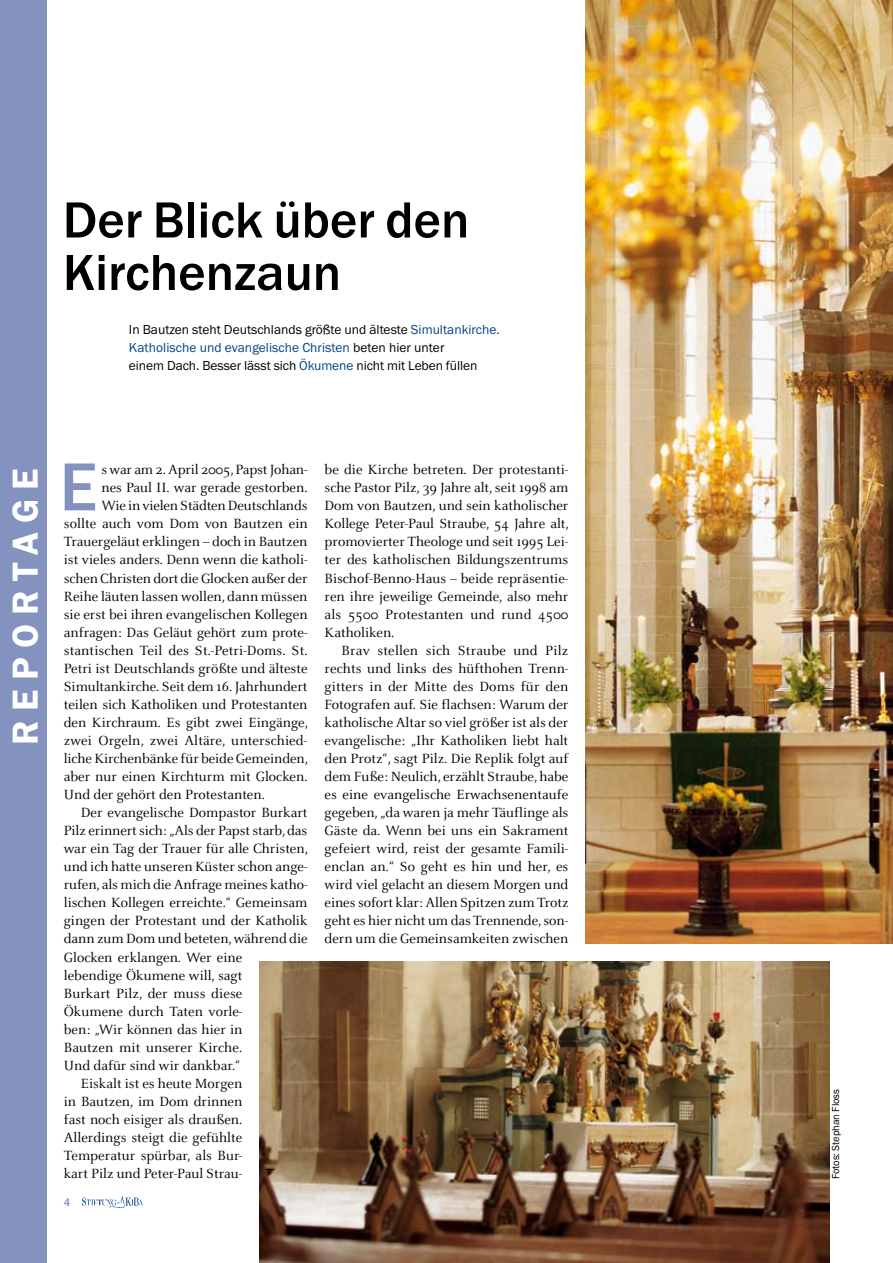
<style>
.page{position:relative;width:893px;height:1263px;background:#fff}
.page>*{position:absolute;margin:0;border:0;box-sizing:border-box;transform-origin:0 0}
.t1{font:500 70.2px "Franklin Gothic URW";color:#8392be}
.t2{font:500 52.5px/52.5px "Franklin Gothic URW";color:#000}
.t3{font:37.5px "Franklin Gothic URW Dem";letter-spacing:.25em;color:#fff}
.t4{font:14.7px/18px "Celeste OT";color:#000;text-align:justify}
.t5{font:13.5px/18px "Franklin Gothic URW Boo";color:#000}
.t6{font:10.5px "Franklin Gothic URW Boo";color:#000}
.s1{color:#004489}
</style>
<div class="page">
<img style="left:585px;top:0;width:308px;height:943px">
<div style="left:0;top:0;width:47px;height:1263px;background:#8392be"></div>
<img style="left:83px;top:1196px;width:60px;height:11px">
<img style="left:259px;top:961px;width:570px;height:302px">
<h2 class="t2" style="left:63px;top:193px;width:408px">Der Blick über den<br>Kirchenzaun</h2>
<p class="t5" style="left:129px;top:320px;width:372px">In Bautzen steht Deutschlands größte und älteste <span class="s1">Simultankirche.<br>Katholische und evangelische Christen</span> beten hier unter<br>einem Dach. Besser lässt sich <span class="s1">Ökumene</span> nicht mit Leben füllen</p>
<h3 class="t3" style="left:2px;top:745px;width:278px;rotate:-90deg">REPORTAGE</h3>
<h1 class="t1" style="left:60px;top:443px;width:39px">E</h1>
<p class="t4" style="left:101px;top:461px;width:208px">s war am 2. April 2005, Papst Johan-</p>
<p class="t4" style="left:101px;top:479px;width:208px">nes Paul II. war gerade gestorben.</p>
<p class="t4" style="left:101px;top:497px;width:207px">Wie in vielen Städten Deutschlands</p>
<p class="t4" style="left:64px;top:515px;width:245px">sollte auch vom Dom von Bautzen ein</p>
<p class="t4" style="left:64px;top:533px;width:245px">Trauergeläut erklingen – doch in Bautzen</p>
<p class="t4" style="left:64px;top:551px;width:245px">ist vieles anders. Denn wenn die katholi-</p>
<p class="t4" style="left:64px;top:569px;width:245px">schen Christen dort die Glocken außer der</p>
<p class="t4" style="left:64px;top:587px;width:245px">Reihe läuten lassen wollen, dann müssen</p>
<p class="t4" style="left:64px;top:605px;width:245px">sie erst bei ihren evangelischen Kollegen</p>
<p class="t4" style="left:64px;top:623px;width:245px">anfragen: Das Geläut gehört zum prote-</p>
<p class="t4" style="left:64px;top:641px;width:245px">stantischen Teil des St.-Petri-Doms. St.</p>
<p class="t4" style="left:64px;top:659px;width:245px">Petri ist Deutschlands größte und älteste</p>
<p class="t4" style="left:64px;top:677px;width:245px">Simultankirche. Seit dem 16. Jahrhundert</p>
<p class="t4" style="left:64px;top:695px;width:245px">teilen sich Katholiken und Protestanten</p>
<p class="t4" style="left:64px;top:714px;width:246px">den Kirchraum. Es gibt zwei Eingänge,</p>
<p class="t4" style="left:64px;top:732px;width:245px">zwei Orgeln, zwei Altäre, unterschied-</p>
<p class="t4" style="left:64px;top:750px;width:246px">liche Kirchenbänke für beide Gemeinden,</p>
<p class="t4" style="left:64px;top:768px;width:245px">aber nur einen Kirchturm mit Glocken.</p>
<p class="t4" style="left:64px;top:786px;width:203px">Und der gehört den Protestanten.</p>
<p class="t4" style="left:81px;top:804px;width:228px">Der evangelische Dompastor Burkart</p>
<p class="t4" style="left:64px;top:822px;width:245px">Pilz erinnert sich: „Als der Papst starb, das</p>
<p class="t4" style="left:64px;top:840px;width:246px">war ein Tag der Trauer für alle Chris-ten,</p>
<p class="t4" style="left:64px;top:858px;width:245px">und ich hatte unseren Küster schon ange-</p>
<p class="t4" style="left:64px;top:876px;width:245px">rufen, als mich die Anfrage meines katho-</p>
<p class="t4" style="left:64px;top:894px;width:245px">lischen Kollegen erreichte.“ Gemeinsam</p>
<p class="t4" style="left:64px;top:912px;width:245px">gingen der Protestant und der Katholik</p>
<p class="t4" style="left:64px;top:930px;width:245px">dann zum Dom und beteten, während die</p>
<p class="t4" style="left:64px;top:948px;width:180px">Glocken erklangen. Wer eine</p>
<p class="t4" style="left:64px;top:966px;width:180px">lebendige Ökumene will, sagt</p>
<p class="t4" style="left:64px;top:984px;width:180px">Burkart Pilz, der muss diese</p>
<p class="t4" style="left:64px;top:1002px;width:180px">Ökumene durch Taten vorle-</p>
<p class="t4" style="left:64px;top:1020px;width:180px">ben: „Wir können das hier in</p>
<p class="t4" style="left:64px;top:1038px;width:180px">Bautzen mit unserer Kirche.</p>
<p class="t4" style="left:64px;top:1056px;width:178px">Und dafür sind wir dankbar.“</p>
<p class="t4" style="left:81px;top:1074px;width:163px">Eiskalt ist es heute Morgen</p>
<p class="t4" style="left:64px;top:1092px;width:180px">in Bautzen, im Dom drinnen</p>
<p class="t4" style="left:64px;top:1111px;width:180px">fast noch eisiger als draußen.</p>
<p class="t4" style="left:64px;top:1129px;width:180px">Allerdings steigt die gefühlte</p>
<p class="t4" style="left:64px;top:1147px;width:180px">Temperatur spürbar, als Bur-</p>
<p class="t4" style="left:64px;top:1165px;width:180px">kart Pilz und Peter-Paul Strau-</p>
<p class="t4" style="left:325px;top:461px;width:246px">be die Kirche betreten. Der protestanti&shy;sche Pastor Pilz, 39 Jahre alt, seit 1998 am Dom von Bautzen, und sein katholischer Kollege Peter-Paul Straube, 54 Jahre alt, promovierter Theologe und seit 1995 Lei&shy;ter des katholischen Bildungszentrums Bischof-Benno-Haus – beide repräsentie&shy;ren ihre jeweilige Gemeinde, also mehr als 5500 Protestanten und rund 4500<br>Katholiken.</p>
<p class="t4" style="left:325px;top:641px;width:245px;text-indent:17px">Brav stellen sich Straube und Pilz rechts und links des hüfthohen Trenn&shy;gitters in der Mitte des Doms für den Fotografen auf. Sie flachsen: Warum der katholische Altar so viel größer ist als der evangelische: „Ihr Katholiken liebt halt den Protz“, sagt Pilz. Die Replik folgt auf dem Fuße: Neulich, erzählt Straube, habe es eine evangelische Erwachsenentaufe gegeben, „da waren ja mehr Täuflinge als Gäste da. Wenn bei uns ein Sakrament gefeiert wird, reist der gesamte Famili&shy;enclan an.“ So geht es hin und her, es wird viel gelacht an diesem Morgen und eines sofort klar: Allen Spitzen zum Trotz geht es hier nicht um das Trennende, son&shy;dern um die Gemeinsamkeiten zwischen</p>
<p class="t6" style="left:829px;top:1179px;width:92px;rotate:-90deg">Fotos: Stephan Floss</p>
</div>
